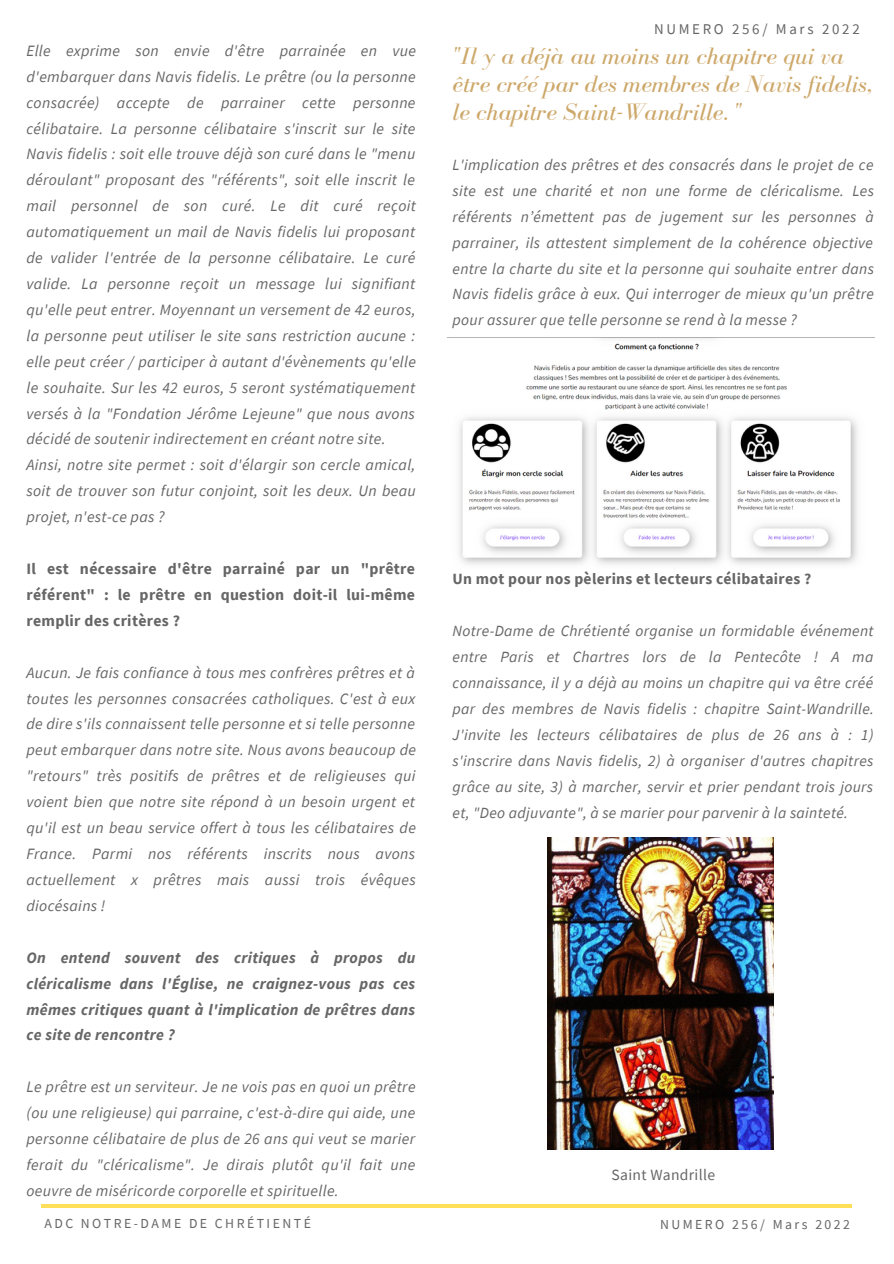
<style>
.page{position:relative;width:894px;height:1264px;background:#fff}
.page>*{position:absolute;margin:0;border:0;box-sizing:border-box;transform-origin:0 0}
.t1{font:italic 24.3px/27.8px "Bodoni FLF";color:#cda86a}
.t2{font:italic 15.75px/26px "Source Sans Pro";letter-spacing:.02em;color:#666;text-align:justify}
.t3{font:italic 700 15.75px/26px "Source Sans Pro";letter-spacing:.02em;color:#666;text-align:justify}
.t4{font:700 15.75px/26px "Source Sans Pro";letter-spacing:.02em;color:#666;text-align:justify}
.t5{font:italic 15.6px/26px "Source Sans Pro";letter-spacing:.02em;color:#666;text-align:justify}
.t6{font:700 15.6px "Source Sans Pro";letter-spacing:.02em;color:#666}
.t7{font:15.6px "Source Sans Pro";letter-spacing:.02em;color:#666}
.t8{font:14.85px "Source Sans Pro";letter-spacing:.18em;color:#666}
.t9{font:13.8px "Source Sans Pro";letter-spacing:.18em;color:#666}
</style>
<div class="page">
<hr style="left:42px;top:1204px;width:809px;height:3px;background:#ffde59">
<img style="left:447px;top:337px;width:427px;height:228px">
<img style="left:548px;top:837px;width:225px;height:312px">
<p class="t2" style="left:26px;top:37px;width:391px">Elle exprime son envie d'être parrainée en vue d'embarquer dans Navis fidelis. Le prêtre (ou la personne consacrée) accepte de parrainer cette personne célibataire. La personne célibataire s'inscrit sur le site Navis fidelis : soit elle trouve déjà son curé dans le "menu déroulant" proposant des "référents", soit elle inscrit le mail personnel de son curé. Le dit curé reçoit automatiquement un mail de Navis fidelis lui proposant de valider l'entrée de la personne célibataire. Le curé valide. La personne reçoit un message lui signifiant qu'elle peut entrer. Moyennant un versement de 42 euros, la personne peut utiliser le site sans restriction aucune : elle peut créer / participer à autant d'évènements qu'elle le souhaite. Sur les 42 euros, 5 seront systématiquement versés à la "Fondation Jérôme Lejeune" que nous avons décidé de soutenir indirectement en créant notre site.</p>
<p class="t2" style="left:26px;top:452px;width:391px">Ainsi, notre site permet : soit d'élargir son cercle amical, soit de trouver son futur conjoint, soit les deux. Un beau projet, n'est-ce pas ?</p>
<p class="t4" style="left:26px;top:555px;width:390px">Il est nécessaire d'être parrainé par un "prêtre référent" : le prêtre en question doit-il lui-même remplir des critères ?</p>
<p class="t2" style="left:26px;top:659px;width:391px">Aucun. Je fais confiance à tous mes confrères prêtres et à toutes les personnes consacrées catholiques. C'est à eux de dire s'ils connaissent telle personne et si telle personne peut embarquer dans notre site. Nous avons beaucoup de "retours" très positifs de prêtres et de religieuses qui voient bien que notre site répond à un besoin urgent et qu'il est un beau service offert à tous les célibataires de France. Parmi nos référents inscrits nous avons actuellement x prêtres mais aussi trois évêques diocésains !</p>
<p class="t3" style="left:26px;top:944px;width:390px">On entend souvent des critiques à propos du cléricalisme dans l'Église, ne craignez-vous pas ces mêmes critiques quant à l'implication de prêtres dans ce site de rencontre ?</p>
<p class="t2" style="left:26px;top:1073px;width:390px">Le prêtre est un serviteur. Je ne vois pas en quoi un prêtre (ou une religieuse) qui parraine, c'est-à-dire qui aide, une personne célibataire de plus de 26 ans qui veut se marier ferait du "cléricalisme". Je dirais plutôt qu'il fait une oeuvre de miséricorde corporelle et spirituelle.</p>
<p class="t8" style="left:654px;top:19px;width:207px">NUMERO 256/ Mars 2022</p>
<p class="t1" style="left:452px;top:42px;width:421px">"Il y a déjà au moins un chapitre qui va être créé par des membres de Navis fidelis, le chapitre Saint-Wandrille. "</p>
<p class="t5" style="left:452px;top:151px;width:423px">L'implication des prêtres et des consacrés dans le projet de ce site est une charité et non une forme de cléricalisme. Les référents n’émettent pas de jugement sur les personnes à parrainer, ils attestent simplement de la cohérence objective entre la charte du site et la personne qui souhaite entrer dans Navis fidelis grâce à eux. Qui interroger de mieux qu'un prêtre pour assurer que telle personne se rend à la messe ?</p>
<p class="t6" style="left:452px;top:569px;width:360px">Un mot pour nos pèlerins et lecteurs célibataires ?</p>
<p class="t5" style="left:452px;top:617px;width:422px">Notre-Dame de Chrétienté organise un formidable événement entre Paris et Chartres lors de la Pentecôte ! A ma connaissance, il y a déjà au moins un chapitre qui va être créé par des membres de Navis fidelis : chapitre Saint-Wandrille.<br>J'invite les lecteurs célibataires de plus de 26 ans à : 1) s'inscrire dans Navis fidelis, 2) à organiser d'autres chapitres grâce au site, 3) à marcher, servir et prier pendant trois jours et, "Deo adjuvante", à se marier pour parvenir à la sainteté.</p>
<p class="t7" style="left:611px;top:1164px;width:105px">Saint Wandrille</p>
<p class="t9" style="left:44px;top:1214px;width:268px">ADC NOTRE-DAME DE CHRÉTIENTÉ</p>
<p class="t9" style="left:659px;top:1214px;width:192px">NUMERO 256/ Mars 2022</p>
</div>
